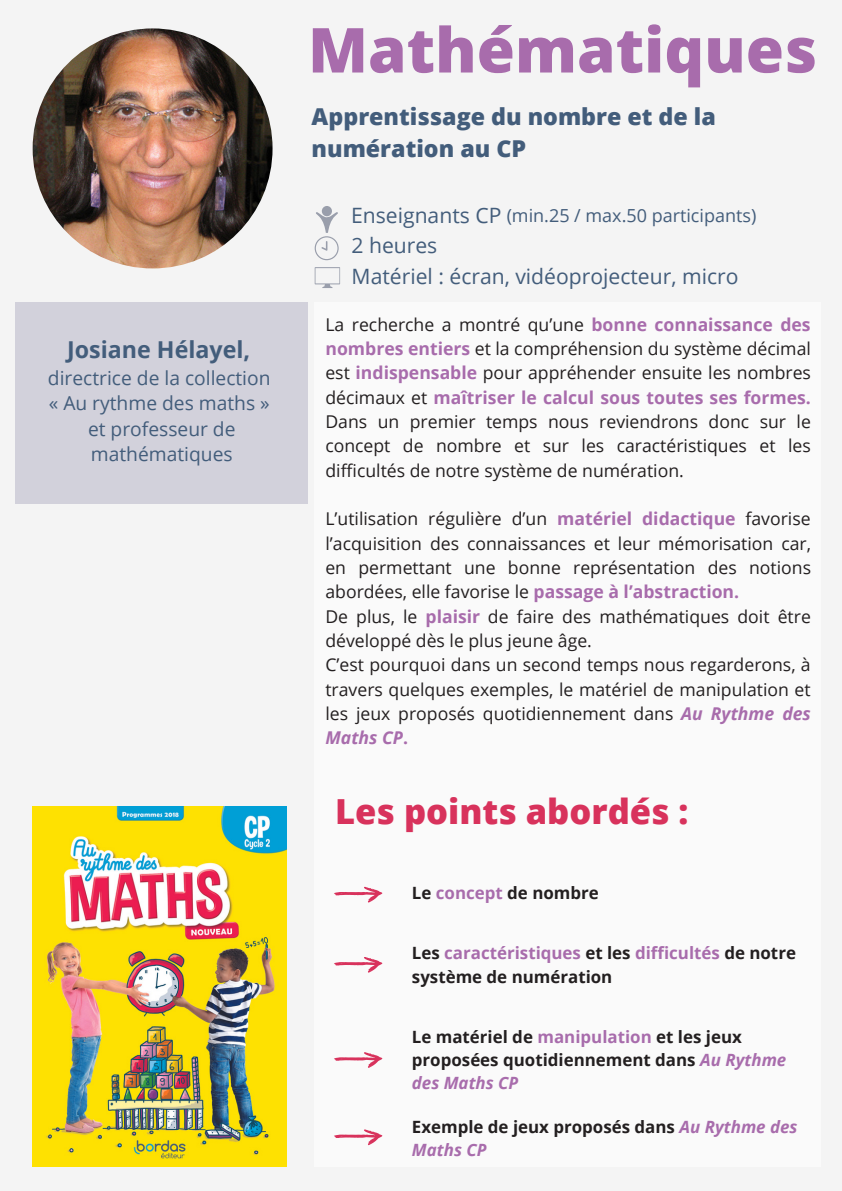
<style>
.page{position:relative;width:842px;height:1191px;background:#fff}
.page>*{position:absolute;margin:0;border:0;box-sizing:border-box;transform-origin:0 0}
.t1{font:800 62px "Open Sans";color:#a86cac}
.t2{font:800 34.5px "Open Sans";color:#d8325c}
.t3{font:800 23.3px/32.2px "Open Sans";color:#435d7b}
.t4{font:700 23.2px "Open Sans";color:#435d7b}
.t5{font:21.1px "Open Sans";color:#435d7b}
.t6{font:19.2px/25.5px "Open Sans";color:#435d7b}
.t7{font:18px "Open Sans";color:#435d7b}
.t8{font:17.6px/24.3px "Open Sans";color:#231f20;text-align:justify}
.t9{font:700 16.9px/23.3px "Open Sans";color:#231f20}
.s1{font-weight:700;color:#a86cac}
.s2{font-weight:700;font-style:italic;color:#a86cac}
.s3{color:#a86cac}
.s4{font-style:italic;color:#a86cac}
</style>
<div class="page">
<div style="left:0;top:0;width:842px;height:1190px;background:#f4f4f4"></div>
<div style="left:15px;top:302px;width:292px;height:202px;background:#d2d1db"></div>
<div style="left:315px;top:302px;width:506px;height:864px;background:#fff"></div>
<img style="left:33px;top:28px;width:240px;height:240px;border-radius:50%">
<img style="left:33px;top:806px;width:254px;height:359px">
<svg style="left:315px;top:267px;width:25px;height:21px"></svg>
<svg style="left:315px;top:211px;width:24px;height:49px"></svg>
<div style="left:322px;top:206px;width:10px;height:10px;background:#999eab;border-radius:50%"></div>
<svg style="left:334px;top:957px;width:48px;height:15px"></svg>
<svg style="left:334px;top:1052px;width:48px;height:15px"></svg>
<svg style="left:334px;top:1129px;width:48px;height:15px"></svg>
<svg style="left:334px;top:886px;width:48px;height:16px"></svg>
<p class="t4" style="left:67px;top:333px;width:185px">Josiane Hélayel,</p>
<p class="t6" style="left:48px;top:364px;width:224px">directrice de la collection</p>
<p class="t6" style="left:49px;top:390px;width:223px">« Au rythme des maths »</p>
<p class="t6" style="left:88px;top:415px;width:149px">et professeur de mathématiques</p>
<p class="t1" style="left:308px;top:6px;width:511px">Mathématiques</p>
<p class="t3" style="left:312px;top:100px;width:406px">Apprentissage du nombre et de la numération au CP</p>
<p class="t5" style="left:351px;top:200px;width:152px">Enseignants CP</p>
<p class="t7" style="left:507px;top:203px;width:251px">(min.25 / max.50 participants)</p>
<p class="t5" style="left:351px;top:230px;width:87px">2 heures</p>
<p class="t5" style="left:352px;top:261px;width:388px">Matériel : écran, vidéoprojecteur, micro</p>
<p class="t8" style="left:325px;top:312px;width:487px">La recherche a montré qu’une <span class="s1">bonne connaissance des nombres entiers</span> et la compréhension du système décimal est <span class="s1">indispensable</span> pour appréhender ensuite les nombres décimaux et <span class="s1">maîtriser le calcul sous toutes ses formes.<br></span>Dans un premier temps nous reviendrons donc sur le concept de nombre et sur les caractéristiques et les difficultés de notre système de numération.</p>
<p class="t8" style="left:325px;top:506px;width:487px">L’utilisation régulière d’un <span class="s1">matériel didactique</span> favorise l’acquisition des connaissances et leur mémorisation car, en permettant une bonne représentation des notions abordées, elle favorise le <span class="s1">passage à l’abstraction.</span></p>
<p class="t8" style="left:325px;top:603px;width:487px">De plus, le <span class="s1">plaisir</span> de faire des mathématiques doit être développé dès le plus jeune âge.</p>
<p class="t8" style="left:325px;top:652px;width:487px">C’est pourquoi dans un second temps nous regarderons, à travers quelques exemples, le matériel de manipulation et les jeux proposés quotidiennement dans <span class="s2">Au Rythme des Maths CP</span><span class="s1">.</span></p>
<p class="t2" style="left:335px;top:787px;width:355px">Les points abordés :</p>
<p class="t9" style="left:412px;top:880px;width:188px">Le <span class="s3">concept</span> de nombre</p>
<p class="t9" style="left:412px;top:941px;width:386px">Les <span class="s3">caractéristiques</span> et les <span class="s3">difficultés</span> de notre système de numération</p>
<p class="t9" style="left:412px;top:1024px;width:376px">Le matériel de <span class="s3">manipulation</span> et les jeux proposées quotidiennement dans <span class="s4">Au Rythme des Maths CP</span></p>
<p class="t9" style="left:412px;top:1114px;width:387px">Exemple de jeux proposés dans <span class="s4">Au Rythme des<br>Maths CP</span></p>
</div>
